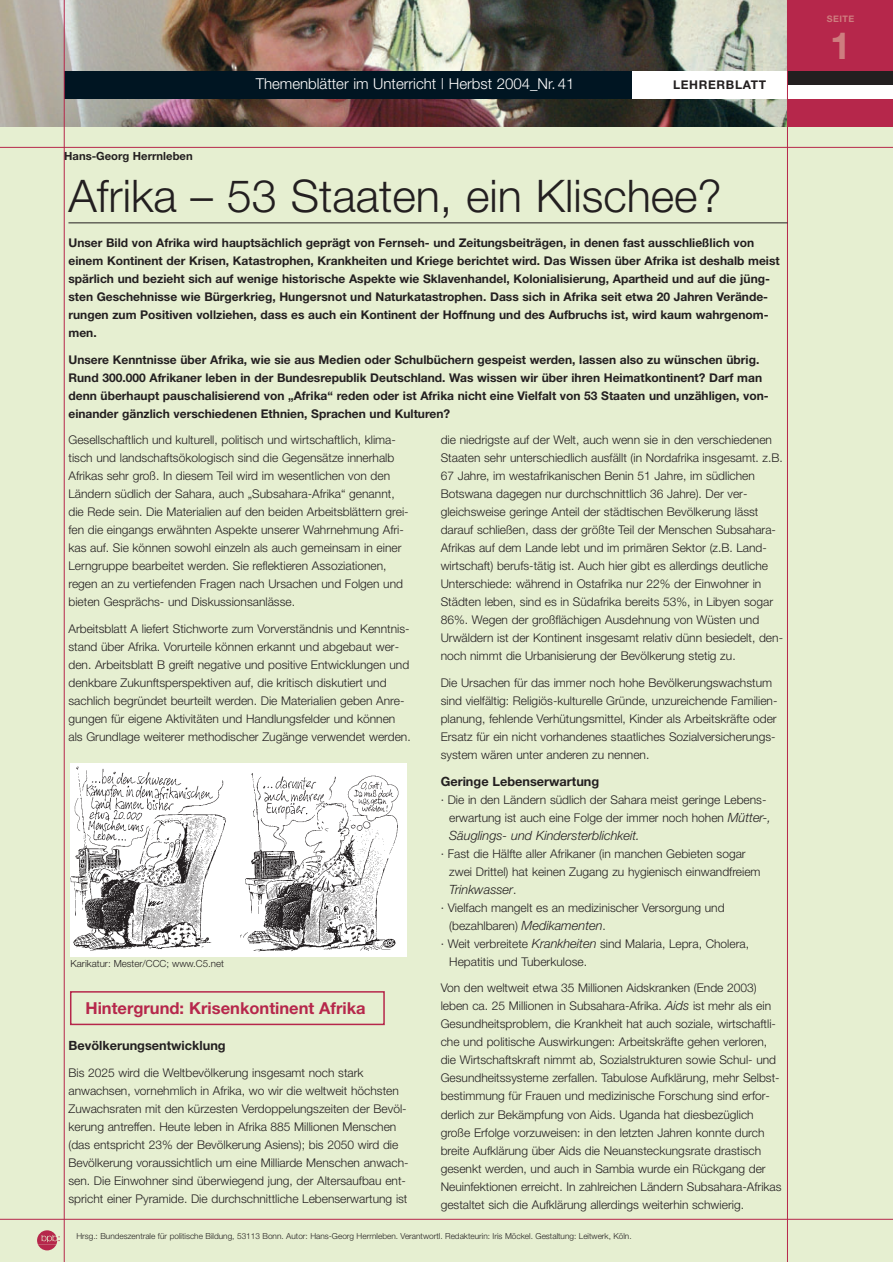
<style>
.page{position:relative;width:893px;height:1262px;background:#fff}
.page>*{position:absolute;margin:0;border:0;box-sizing:border-box;transform-origin:0 0}
.t1{font:300 45px "Helvetica Neue";color:#231f20}
.t2{font:700 37.5px "Helvetica Neue";color:#ce7d7f}
.t3{font:700 16.5px "Helvetica Neue";color:#b6274b}
.t4{font:300 15px "Helvetica Neue";color:#fff}
.t5{font:700 12.75px "Helvetica Neue";color:#231f20}
.t6{font:italic 300 12.75px "Helvetica Neue";color:#231f20}
.t7{font:300 12px/18px "Helvetica Neue";color:#231f20}
.t8{font:700 12px/18px "Helvetica Neue";color:#231f20}
.t9{font:700 12px "Helvetica Neue";letter-spacing:.055em;color:#231f20}
.t10{font:700 11.25px "Helvetica Neue";color:#231f20}
.t11{font:300 9.75px "Helvetica Neue";color:#231f20}
.t12{font:700 9px "Helvetica Neue";letter-spacing:.055em;color:#ce7d7f}
.t13{font:300 8.25px "Helvetica Neue";color:#231f20}
.s1{font-style:italic;font-size:12.75px}
.s2{font-style:normal;font-size:12px}
</style>
<div class="page">
<div style="left:0;top:0;width:892px;height:1262px;background:#e6efd1"></div>
<img style="left:0;top:0;width:787px;height:126px">
<div style="left:787px;top:0;width:105px;height:126px;background:#b6274b"></div>
<hr style="left:0;top:147px;width:892px;height:1px;background:#b6274b">
<hr style="left:0;top:1218px;width:892px;height:1px;background:#b6274b">
<div style="left:64px;top:71px;width:723px;height:27px;background:#001522"></div>
<div style="left:632px;top:71px;width:260px;height:27px;background:#fff"></div>
<div style="left:787px;top:71px;width:105px;height:14px;background:#231f20"></div>
<svg style="left:37px;top:1230px;width:23px;height:20px"></svg>
<hr style="left:787px;top:0;width:1px;height:1262px;background:#b6274b">
<hr style="left:64px;top:0;width:1px;height:1262px;background:#b6274b">
<hr style="left:68px;top:222px;width:719px;height:1px;background:#231f20">
<div style="left:70px;top:991px;width:315px;height:34px;border:2px solid #b6274b"></div>
<img style="left:70px;top:763px;width:336px;height:193px">
<p class="t4" style="left:256px;top:78px;width:320px">Themenblätter im Unterricht | Herbst 2004_Nr.41</p>
<p class="t9" style="left:673px;top:80px;width:95px">LEHRERBLATT</p>
<p class="t10" style="left:64px;top:152px;width:130px">Hans-Georg Herrnleben</p>
<h1 class="t1" style="left:68px;top:180px;width:654px">Afrika – 53 Staaten, ein Klischee?</h1>
<p class="t8" style="left:68px;top:235px;width:712px">Unser Bild von Afrika wird hauptsächlich geprägt von Fernseh- und Zeitungsbeiträgen, in denen fast ausschließlich von einem Kontinent der Krisen, Katastrophen, Krankheiten und Kriege berichtet wird. Das Wissen über Afrika ist deshalb meist spärlich und bezieht sich auf wenige historische Aspekte wie Sklavenhandel, Kolonialisierung, Apartheid und auf die jüng&shy;sten Geschehnisse wie Bürgerkrieg, Hungersnot und Naturkatastrophen. Dass sich in Afrika seit etwa 20 Jahren Verände&shy;rungen zum Positiven vollziehen, dass es auch ein Kontinent der Hoffnung und des Aufbruchs ist, wird kaum wahrgenom&shy;men.</p>
<p class="t8" style="left:68px;top:351px;width:701px">Unsere Kenntnisse über Afrika, wie sie aus Medien oder Schulbüchern gespeist werden, lassen also zu wünschen übrig.<br>Rund 300.000 Afrikaner leben in der Bundesrepublik Deutschland. Was wissen wir über ihren Heimatkontinent? Darf man denn überhaupt pauschalisierend von „Afrika“ reden oder ist Afrika nicht eine Vielfalt von 53 Staaten und unzähligen, von&shy;einander gänzlich verschiedenen Ethnien, Sprachen und Kulturen?</p>
<p class="t7" style="left:68px;top:432px;width:342px">Gesellschaftlich und kulturell, politisch und wirtschaftlich, klima&shy;tisch und landschaftsökologisch sind die Gegensätze innerhalb Afrikas sehr groß. In diesem Teil wird im wesentlichen von den Ländern südlich der Sahara, auch „Subsahara-Afrika“ genannt, die Rede sein. Die Materialien auf den beiden Arbeitsblättern grei&shy;fen die eingangs erwähnten Aspekte unserer Wahrnehmung Afri&shy;kas auf. Sie können sowohl einzeln als auch gemeinsam in einer Lerngruppe bearbeitet werden. Sie reflektieren Assoziationen, regen an zu vertiefenden Fragen nach Ursachen und Folgen und bieten Gesprächs- und Diskussionsanlässe.</p>
<p class="t7" style="left:68px;top:620px;width:344px">Arbeitsblatt A liefert Stichworte zum Vorverständnis und Kenntnis&shy;stand über Afrika. Vorurteile können erkannt und abgebaut wer&shy;den. Arbeitsblatt B greift negative und positive Entwicklungen und denkbare Zukunftsperspektiven auf, die kritisch diskutiert und sachlich begründet beurteilt werden. Die Materialien geben Anre&shy;gungen für eigene Aktivitäten und Handlungsfelder und können als Grundlage weiterer methodischer Zugänge verwendet werden.</p>
<p class="t7" style="left:440px;top:432px;width:344px">die niedrigste auf der Welt, auch wenn sie in den verschiedenen Staaten sehr unterschiedlich ausfällt (in Nordafrika insgesamt. z.B.<br>67 Jahre, im westafrikanischen Benin 51 Jahre, im südlichen Botswana dagegen nur durchschnittlich 36 Jahre). Der ver&shy;gleichsweise geringe Anteil der städtischen Bevölkerung lässt darauf schließen, dass der größte Teil der Menschen Subsahara-Afrikas auf dem Lande lebt und im primären Sektor (z.B. Land&shy;wirtschaft) berufs-tätig ist. Auch hier gibt es allerdings deutliche Unterschiede: während in Ostafrika nur 22% der Einwohner in Städten leben, sind es in Südafrika bereits 53%, in Libyen sogar 86%. Wegen der großflächigen Ausdehnung von Wüsten und Urwäldern ist der Kontinent insgesamt relativ dünn besiedelt, den&shy;noch nimmt die Urbanisierung der Bevölkerung stetig zu.</p>
<p class="t7" style="left:440px;top:674px;width:338px">Die Ursachen für das immer noch hohe Bevölkerungswachstum sind vielfältig: Religiös-kulturelle Gründe, unzureichende Familien&shy;planung, fehlende Verhütungsmittel, Kinder als Arbeitskräfte oder Ersatz für ein nicht vorhandenes staatliches Sozialversicherungs&shy;system wären unter anderen zu nennen.</p>
<p class="t5" style="left:440px;top:776px;width:160px">Geringe Lebenserwartung</p>
<p class="t7" style="left:449px;top:791px;width:323px;text-indent:-9px">· Die in den Ländern südlich der Sahara meist geringe Lebens&shy;erwartung ist auch eine Folge der immer noch hohen <span class="s1">Mütter-,</span></p>
<p class="t6" style="left:449px;top:830px;width:192px">Säuglings- und Kindersterblichkeit.</p>
<p class="t7" style="left:449px;top:845px;width:313px;text-indent:-9px">· Fast die Hälfte aller Afrikaner (in manchen Gebieten sogar zwei Drittel) hat keinen Zugang zu hygienisch einwandfreiem</p>
<p class="t6" style="left:449px;top:884px;width:69px">Trinkwasser<span class="s2">.</span></p>
<p class="t7" style="left:440px;top:899px;width:285px">· Vielfach mangelt es an medizinischer Versorgung und</p>
<p class="t7" style="left:449px;top:917px;width:158px">(bezahlbaren) <span class="s1">Medikamenten</span>.</p>
<p class="t7" style="left:440px;top:935px;width:310px">· Weit verbreitete <span class="s1">Krankheiten</span> sind Malaria, Lepra, Cholera,</p>
<p class="t7" style="left:449px;top:953px;width:139px">Hepatitis und Tuberkulose.</p>
<p class="t7" style="left:440px;top:980px;width:342px">Von den weltweit etwa 35 Millionen Aidskranken (Ende 2003) leben ca. 25 Millionen in Subsahara-Afrika. <span class="s1">Aids</span> ist mehr als ein Gesundheitsproblem, die Krankheit hat auch soziale, wirtschaftli&shy;che und politische Auswirkungen: Arbeitskräfte gehen verloren, die Wirtschaftskraft nimmt ab, Sozialstrukturen sowie Schul- und Gesundheitssysteme zerfallen. Tabulose Aufklärung, mehr Selbst&shy;bestimmung für Frauen und medizinische Forschung sind erfor&shy;derlich zur Bekämpfung von Aids. Uganda hat diesbezüglich große Erfolge vorzuweisen: in den letzten Jahren konnte durch breite Aufklärung über Aids die Neuansteckungsrate drastisch gesenkt werden, und auch in Sambia wurde ein Rückgang der Neuinfektionen erreicht. In zahlreichen Ländern Subsahara-Afrikas gestaltet sich die Aufklärung allerdings weiterhin schwierig.</p>
<p class="t11" style="left:71px;top:960px;width:155px">Karikatur: Mester/CCC; www.C5.net</p>
<h3 class="t3" style="left:85px;top:1002px;width:282px">Hintergrund: Krisenkontinent Afrika</h3>
<p class="t5" style="left:68px;top:1041px;width:159px">Bevölkerungsentwicklung</p>
<p class="t7" style="left:68px;top:1064px;width:341px">Bis 2025 wird die Weltbevölkerung insgesamt noch stark anwachsen, vornehmlich in Afrika, wo wir die weltweit höchsten Zuwachsraten mit den kürzesten Verdoppelungszeiten der Bevöl&shy;kerung antreffen. Heute leben in Afrika 885 Millionen Menschen (das entspricht 23% der Bevölkerung Asiens); bis 2050 wird die Bevölkerung voraussichtlich um eine Milliarde Menschen anwach&shy;sen. Die Einwohner sind überwiegend jung, der Altersaufbau ent&shy;spricht einer Pyramide. Die durchschnittliche Lebenserwartung ist</p>
<p class="t13" style="left:76px;top:1233px;width:557px">Hrsg.: Bundeszentrale für politische Bildung, 53113 Bonn. Autor: Hans-Georg Herrnleben. Verantwortl. Redakteurin: Iris Möckel. Gestaltung: Leitwerk, Köln.</p>
<p class="t12" style="left:826px;top:16px;width:29px">SEITE</p>
<h2 class="t2" style="left:830px;top:33px;width:22px">1</h2>
</div>
